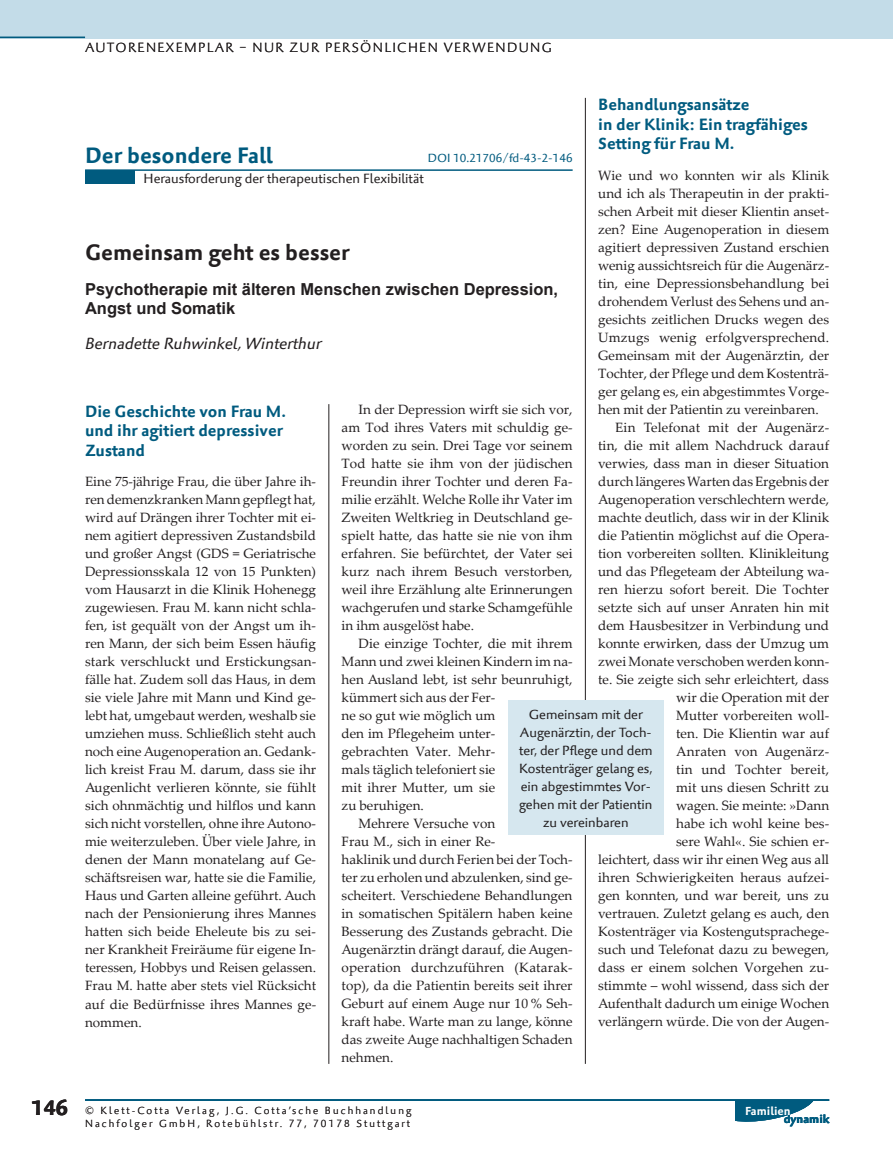
<style>
.page{position:relative;width:893px;height:1149px;background:#fff}
.page>*{position:absolute;margin:0;border:0;box-sizing:border-box;transform-origin:0 0}
.t1{font:700 22.5px "Palatino Sans Com";color:#231f20}
.t2{font:700 22.5px "Palatino Sans Com";color:#005b7f}
.t3{font:700 16.5px/19.8px "Palatino Sans Com";color:#005b7f}
.t4{font:700 16.5px/19.8px "Arial";color:#231f20}
.t5{font:italic 16.5px "Palatino Sans Com";color:#231f20}
.t6{font:13.5px/18px "Palatino Linotype";color:#231f20;text-align:justify}
.t7{font:13.5px/18px "Palatino Sans Com";color:#231f20;text-align:center}
.t8{font:300 13.5px "Palatino Sans Com";letter-spacing:.1em;color:#231f20}
.t9{font:12px "Palatino Sans Com";color:#005b7f}
.t10{font:700 11.85px "Palatino Sans Com";color:#fff}
.t11{font:700 11.85px "Palatino Sans Com";color:#005b7f}
.t12{font:300 10.5px/12.6px "Palatino Sans Com";letter-spacing:.2em;color:#231f20;text-align:right}
.s1{font-weight:700;font-size:21px}
</style>
<div class="page">
<hr style="left:585px;top:98px;width:1px;height:965px;background:#231f20">
<div style="left:85px;top:170px;width:50px;height:13px;background:#005b7f"></div>
<hr style="left:85px;top:169px;width:488px;height:2px;background:#005b7f">
<div style="left:0;top:0;width:893px;height:38px;background:#c3dce8"></div>
<hr style="left:0;top:37px;width:85px;height:1px;background:#005b7f">
<hr style="left:85px;top:1098px;width:744px;height:2px;background:#005b7f">
<svg style="left:735px;top:1100px;width:80px;height:21px"></svg>
<hr style="left:328px;top:404px;width:1px;height:659px;background:#231f20">
<div style="left:508px;top:700px;width:155px;height:135px;background:#d6e7ef"></div>
<p class="t8" style="left:85px;top:39px;width:468px">AUTORENEXEMPLAR – NUR ZUR PERSÖNLICHEN VERWENDUNG</p>
<p class="t3" style="left:598px;top:94px;width:211px">Behandlungsansätze<br>in der Klinik: Ein tragfähiges<br>Setting für Frau M.</p>
<p class="t6" style="left:598px;top:166px;width:232px">Wie und wo konnten wir als Klinik</p>
<p class="t6" style="left:598px;top:184px;width:233px">und ich als Therapeutin in der prakti-</p>
<p class="t6" style="left:598px;top:202px;width:233px">schen Arbeit mit dieser Klientin anset-</p>
<p class="t6" style="left:598px;top:220px;width:233px">zen? Eine Augenoperation in diesem</p>
<p class="t6" style="left:598px;top:238px;width:233px">agitiert depressiven Zustand erschien</p>
<p class="t6" style="left:598px;top:256px;width:233px">wenig aussichtsreich für die Augenärz-</p>
<p class="t6" style="left:598px;top:274px;width:233px">tin, eine Depressionsbehandlung bei</p>
<p class="t6" style="left:598px;top:292px;width:233px">drohendem Verlust des Sehens und an-</p>
<p class="t6" style="left:598px;top:310px;width:232px">gesichts zeitlichen Drucks wegen des</p>
<p class="t6" style="left:598px;top:328px;width:233px">Umzugs wenig erfolgversprechend.</p>
<p class="t6" style="left:598px;top:346px;width:233px">Gemeinsam mit der Augenärztin, der</p>
<p class="t6" style="left:598px;top:364px;width:232px">Tochter, der Pflege und dem Kostenträ-</p>
<p class="t6" style="left:598px;top:382px;width:233px">ger gelang es, ein abgestimmtes Vorge-</p>
<p class="t6" style="left:598px;top:400px;width:222px">hen mit der Patientin zu vereinbaren.</p>
<p class="t6" style="left:615px;top:418px;width:216px">Ein Telefonat mit der Augenärz-</p>
<p class="t6" style="left:598px;top:436px;width:232px">tin, die mit allem Nachdruck darauf</p>
<p class="t6" style="left:598px;top:454px;width:232px">verwies, dass man in dieser Situation</p>
<p class="t6" style="left:598px;top:472px;width:233px">durch längeres Warten das Ergebnis der</p>
<p class="t6" style="left:598px;top:490px;width:233px">Augenoperation verschlechtern werde,</p>
<p class="t6" style="left:598px;top:508px;width:232px">machte deutlich, dass wir in der Klinik</p>
<p class="t6" style="left:598px;top:526px;width:233px">die Patientin möglichst auf die Opera-</p>
<p class="t6" style="left:598px;top:544px;width:232px">tion vorbereiten sollten. Klinikleitung</p>
<p class="t6" style="left:598px;top:562px;width:233px">und das Pflegeteam der Abteilung wa-</p>
<p class="t6" style="left:598px;top:580px;width:233px">ren hierzu sofort bereit. Die Tochter</p>
<p class="t6" style="left:598px;top:598px;width:233px">setzte sich auf unser Anraten hin mit</p>
<p class="t6" style="left:598px;top:616px;width:233px">dem Hausbesitzer in Verbindung und</p>
<p class="t6" style="left:598px;top:634px;width:233px">konnte erwirken, dass der Umzug um</p>
<p class="t6" style="left:598px;top:652px;width:233px">zwei Monate verschoben werden konn-</p>
<p class="t6" style="left:598px;top:670px;width:232px">te. Sie zeigte sich sehr erleichtert, dass</p>
<p class="t6" style="left:676px;top:688px;width:155px">wir die Operation mit der</p>
<p class="t6" style="left:676px;top:706px;width:154px">Mutter vorbereiten woll-</p>
<p class="t6" style="left:676px;top:724px;width:155px">ten. Die Klientin war auf</p>
<p class="t6" style="left:676px;top:742px;width:155px">Anraten von Augenärz-</p>
<p class="t6" style="left:676px;top:760px;width:155px">tin und Tochter bereit,</p>
<p class="t6" style="left:676px;top:778px;width:154px">mit uns diesen Schritt zu</p>
<p class="t6" style="left:676px;top:796px;width:155px">wagen. Sie meinte: »Dann</p>
<p class="t6" style="left:676px;top:814px;width:155px">habe ich wohl keine bes-</p>
<p class="t6" style="left:676px;top:832px;width:154px">sere Wahl«. Sie schien er-</p>
<p class="t6" style="left:598px;top:849px;width:233px">leichtert, dass wir ihr einen Weg aus all</p>
<p class="t6" style="left:598px;top:867px;width:233px">ihren Schwierigkeiten heraus aufzei-</p>
<p class="t6" style="left:598px;top:885px;width:233px">gen konnten, und war bereit, uns zu</p>
<p class="t6" style="left:598px;top:903px;width:233px">vertrauen. Zuletzt gelang es auch, den</p>
<p class="t6" style="left:598px;top:921px;width:233px">Kostenträger via Kostengutsprachege-</p>
<p class="t6" style="left:598px;top:939px;width:233px">such und Telefonat dazu zu bewegen,</p>
<p class="t6" style="left:598px;top:957px;width:232px">dass er einem solchen Vorgehen zu-</p>
<p class="t6" style="left:598px;top:975px;width:233px">stimmte – wohl wissend, dass sich der</p>
<p class="t6" style="left:598px;top:993px;width:233px">Aufenthalt dadurch um einige Wochen</p>
<p class="t6" style="left:598px;top:1011px;width:233px">verlängern würde. Die von der Augen-</p>
<h1 class="t2" style="left:85px;top:141px;width:189px">Der besondere Fall</h1>
<p class="t7" style="left:144px;top:170px;width:282px">Herausforderung der therapeutischen Flexibilität</p>
<p class="t9" style="left:428px;top:150px;width:146px">DOI 10.21706/fd-43-2-146</p>
<h1 class="t1" style="left:85px;top:238px;width:266px">Gemeinsam geht es besser</h1>
<p class="t4" style="left:85px;top:279px;width:475px">Psychotherapie mit älteren Menschen zwischen Depression,<br>Angst und Somatik</p>
<p class="t5" style="left:85px;top:333px;width:238px">Bernadette Ruhwinkel, Winterthur</p>
<p class="t6" style="left:342px;top:400px;width:233px;text-indent:17px">In der Depression wirft sie sich vor, am Tod ihres Vaters mit schuldig ge&shy;worden zu sein. Drei Tage vor seinem Tod hatte sie ihm von der jüdischen Freundin ihrer Tochter und deren Fa&shy;milie erzählt. Welche Rolle ihr Vater im Zweiten Weltkrieg in Deutschland ge&shy;spielt hatte, das hatte sie nie von ihm erfahren. Sie befürchtet, der Vater sei kurz nach ihrem Besuch verstorben, weil ihre Erzählung alte Erinnerungen wachgerufen und starke Schamgefühle in ihm ausgelöst habe.</p>
<p class="t6" style="left:359px;top:633px;width:216px">Die einzige Tochter, die mit ihrem</p>
<p class="t6" style="left:342px;top:651px;width:233px">Mann und zwei kleinen Kindern im na-</p>
<p class="t6" style="left:342px;top:669px;width:232px">hen Ausland lebt, ist sehr beunruhigt,</p>
<p class="t6" style="left:342px;top:687px;width:155px">kümmert sich aus der Fer-</p>
<p class="t6" style="left:342px;top:705px;width:155px">ne so gut wie möglich um</p>
<p class="t6" style="left:342px;top:723px;width:155px">den im Pflegeheim unter-</p>
<p class="t6" style="left:342px;top:741px;width:155px">gebrachten Vater. Mehr-</p>
<p class="t6" style="left:342px;top:759px;width:155px">mals täglich telefoniert sie</p>
<p class="t6" style="left:342px;top:777px;width:155px">mit ihrer Mutter, um sie</p>
<p class="t6" style="left:342px;top:795px;width:84px">zu beruhigen.</p>
<p class="t6" style="left:359px;top:813px;width:138px">Mehrere Versuche von</p>
<p class="t6" style="left:342px;top:831px;width:155px">Frau M., sich in einer Re-</p>
<p class="t6" style="left:342px;top:849px;width:232px">haklinik und durch Ferien bei der Toch-</p>
<p class="t6" style="left:342px;top:867px;width:233px">ter zu erholen und abzulenken, sind ge-</p>
<p class="t6" style="left:342px;top:885px;width:232px">scheitert. Verschiedene Behandlungen</p>
<p class="t6" style="left:342px;top:903px;width:232px">in somatischen Spitälern haben keine</p>
<p class="t6" style="left:342px;top:921px;width:232px">Besserung des Zustands gebracht. Die</p>
<p class="t6" style="left:342px;top:939px;width:233px">Augenärztin drängt darauf, die Augen-</p>
<p class="t6" style="left:342px;top:957px;width:233px">operation durchzuführen (Katarak-</p>
<p class="t6" style="left:342px;top:975px;width:232px">top), da die Patientin bereits seit ihrer</p>
<p class="t6" style="left:342px;top:993px;width:233px">Geburt auf einem Auge nur 10 % Seh-</p>
<p class="t6" style="left:342px;top:1011px;width:233px">kraft habe. Warte man zu lange, könne</p>
<p class="t6" style="left:342px;top:1029px;width:233px">das zweite Auge nachhaltigen Schaden</p>
<p class="t6" style="left:342px;top:1047px;width:53px">nehmen.</p>
<p class="t3" style="left:85px;top:401px;width:202px">Die Geschichte von Frau M. und ihr agitiert depressiver<br>Zustand</p>
<p class="t6" style="left:85px;top:472px;width:233px">Eine 75-jährige Frau, die über Jahre ih&shy;ren demenzkranken Mann gepflegt hat, wird auf Drängen ihrer Tochter mit ei&shy;nem agitiert depressiven Zustandsbild und großer Angst (GDS = Geriatrische Depressionsskala 12 von 15 Punkten) vom Hausarzt in die Klinik Hohenegg zugewiesen. Frau M. kann nicht schla&shy;fen, ist gequält von der Angst um ih&shy;ren Mann, der sich beim Essen häufig stark verschluckt und Erstickungsan&shy;fälle hat. Zudem soll das Haus, in dem sie viele Jahre mit Mann und Kind ge&shy;lebt hat, umgebaut werden, weshalb sie umziehen muss. Schließlich steht auch noch eine Augenoperation an. Gedank&shy;lich kreist Frau M. darum, dass sie ihr Augenlicht verlieren könnte, sie fühlt sich ohnmächtig und hilflos und kann sich nicht vorstellen, ohne ihre Autono&shy;mie weiterzuleben. Über viele Jahre, in denen der Mann monatelang auf Ge&shy;schäftsreisen war, hatte sie die Familie, Haus und Garten alleine geführt. Auch nach der Pensionierung ihres Mannes hatten sich beide Eheleute bis zu sei&shy;ner Krankheit Freiräume für eigene In&shy;teressen, Hobbys und Reisen gelassen.<br>Frau M. hatte aber stets viel Rücksicht auf die Bedürfnisse ihres Mannes ge&shy;nommen.</p>
<p class="t7" style="left:519px;top:705px;width:135px">Gemeinsam mit der<br>Augenärztin, der Toch&shy;ter, der Pflege und dem<br>Kostenträger gelang es, ein abgestimmtes Vor&shy;gehen mit der Patientin zu vereinbaren</p>
<p class="t12" style="left:31px;top:1104px;width:381px"><span class="s1">146</span> © Klett-Cotta Verlag, J.G. Cotta’sche Buchhandlung<br>Nachfolger GmbH, Rotebühlstr. 77, 70178 Stuttgart</p>
<p class="t10" style="left:745px;top:1103px;width:47px">Familien</p>
<p class="t11" style="left:784px;top:1110px;width:47px">dynamik</p>
</div>
